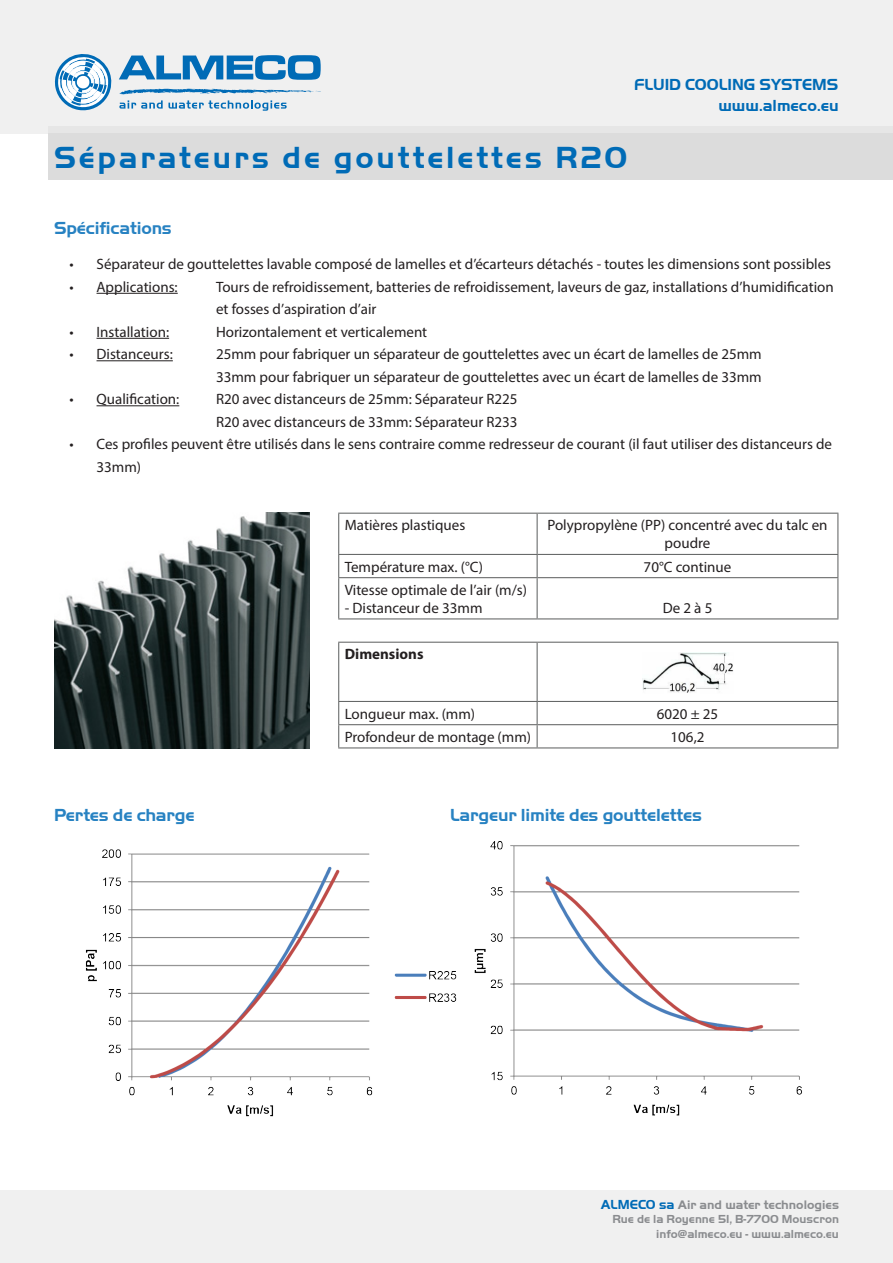
<style>
.page{position:relative;width:893px;height:1263px;background:#fff}
.page>*{position:absolute;margin:0;border:0;box-sizing:border-box;transform-origin:0 0}
.t1{font:700 31.5px "Handel Got D";letter-spacing:.09em;color:#006bb6}
.Blauwe_titel_copy{font:700 18px "Handel Got D";letter-spacing:-.01em;color:#2782c2}
.Blauwe_titel{font:700 18px "Handel Got D";letter-spacing:-.01em;color:#2782c2}
.t2{font:700 16.5px "Handel Got D";color:#006bb6}
.t3{font:15px/22.5px "Myriad Pro";color:#231f20}
.t4{font:700 15px "Myriad Pro";color:#231f20}
.t5{font:700 12.75px "Handel Got D";color:#8a8c8f}
.t6{font:700 12px "Handel Got D";color:#8a8c8f}
.s1{font-size:13.5px;color:#006bb6}
</style>
<div class="page">
<div style="left:0;top:0;width:893px;height:134px;background:#f0f0f0"></div>
<svg style="left:54px;top:55px;width:267px;height:56px"></svg>
<div style="left:48px;top:134px;width:845px;height:46px;background:#dcdcdc"></div>
<div style="left:48px;top:126px;width:845px;height:8px;background:#e6e6e6"></div>
<hr style="left:97px;top:293px;width:81px;height:1px;background:#231f20">
<hr style="left:97px;top:338px;width:72px;height:1px;background:#231f20">
<hr style="left:97px;top:360px;width:76px;height:1px;background:#231f20">
<hr style="left:97px;top:405px;width:82px;height:1px;background:#231f20">
<div style="left:0;top:1191px;width:893px;height:72px;background:#f0f0f0"></div>
<hr style="left:338px;top:513px;width:199px;height:1px;background:#626464">
<hr style="left:338px;top:514px;width:1px;height:40px;background:#626464">
<hr style="left:537px;top:513px;width:301px;height:1px;background:#626464">
<hr style="left:537px;top:514px;width:1px;height:40px;background:#626464">
<hr style="left:837px;top:514px;width:1px;height:40px;background:#626464">
<hr style="left:338px;top:554px;width:199px;height:1px;background:#626464">
<svg style="left:338px;top:555px;width:1px;height:22px"></svg>
<hr style="left:537px;top:554px;width:301px;height:1px;background:#626464">
<svg style="left:537px;top:555px;width:1px;height:22px"></svg>
<svg style="left:837px;top:555px;width:1px;height:22px"></svg>
<hr style="left:338px;top:577px;width:199px;height:1px;background:#626464">
<hr style="left:338px;top:578px;width:1px;height:40px;background:#626464">
<hr style="left:537px;top:577px;width:301px;height:1px;background:#626464">
<hr style="left:537px;top:578px;width:1px;height:40px;background:#626464">
<hr style="left:837px;top:578px;width:1px;height:40px;background:#626464">
<hr style="left:338px;top:618px;width:199px;height:1px;background:#626464">
<hr style="left:537px;top:618px;width:301px;height:1px;background:#626464">
<hr style="left:338px;top:642px;width:199px;height:1px;background:#626464">
<hr style="left:338px;top:643px;width:1px;height:58px;background:#626464">
<hr style="left:537px;top:642px;width:301px;height:1px;background:#626464">
<hr style="left:537px;top:643px;width:1px;height:58px;background:#626464">
<hr style="left:837px;top:643px;width:1px;height:58px;background:#626464">
<hr style="left:338px;top:701px;width:199px;height:1px;background:#626464">
<hr style="left:537px;top:701px;width:301px;height:1px;background:#626464">
<hr style="left:338px;top:724px;width:199px;height:1px;background:#626464">
<svg style="left:338px;top:702px;width:1px;height:45px"></svg>
<hr style="left:537px;top:724px;width:301px;height:1px;background:#626464">
<svg style="left:537px;top:702px;width:1px;height:45px"></svg>
<svg style="left:837px;top:702px;width:1px;height:45px"></svg>
<hr style="left:338px;top:747px;width:199px;height:1px;background:#626464">
<hr style="left:537px;top:747px;width:301px;height:1px;background:#626464">
<img style="left:54px;top:513px;width:255px;height:235px">
<img style="left:86px;top:849px;width:371px;height:268px">
<img style="left:474px;top:841px;width:328px;height:275px">
<img style="left:642px;top:652px;width:92px;height:41px">
<p class="t2" style="left:634px;top:75px;width:206px">FLUID COOLING SYSTEMS</p>
<p class="t1" style="left:54px;top:140px;width:575px">Séparateurs de gouttelettes R20</p>
<p class="t2" style="left:718px;top:96px;width:122px">www.almeco.eu</p>
<p class="Blauwe_titel" style="left:54px;top:218px;width:119px">Spécifications</p>
<p class="t3" style="left:70px;top:253px;width:763px">• Séparateur de gouttelettes lavable composé de lamelles et d’écarteurs détachés - toutes les dimensions sont possibles</p>
<p class="t3" style="left:70px;top:275px;width:110px">• Applications:</p>
<p class="t3" style="left:216px;top:275px;width:619px">Tours de refroidissement, batteries de refroidissement, laveurs de gaz, installations d’humidification et fosses d’aspiration d’air</p>
<p class="t3" style="left:70px;top:320px;width:101px">• Installation:</p>
<p class="t3" style="left:216px;top:320px;width:213px">Horizontalement et verticalement</p>
<p class="t3" style="left:70px;top:343px;width:105px">• Distanceurs:</p>
<p class="t3" style="left:216px;top:343px;width:547px">25mm pour fabriquer un séparateur de gouttelettes avec un écart de lamelles de 25mm<br>33mm pour fabriquer un séparateur de gouttelettes avec un écart de lamelles de 33mm</p>
<p class="t3" style="left:70px;top:388px;width:111px">• Qualification:</p>
<p class="t3" style="left:216px;top:388px;width:303px">R20 avec distanceurs de 25mm: Séparateur R225<br>R20 avec distanceurs de 33mm: Séparateur R233</p>
<p class="t3" style="left:97px;top:433px;width:737px;text-indent:-27px">• Ces profiles peuvent être utilisés dans le sens contraire comme redresseur de courant (il faut utiliser des distanceurs de<br>33mm)</p>
<p class="t3" style="left:345px;top:514px;width:122px">Matières plastiques</p>
<p class="t3" style="left:547px;top:516px;width:282px;line-height:18px;text-align:center">Polypropylène (PP) concentré avec du talc en poudre</p>
<p class="t3" style="left:345px;top:555px;width:140px">Température max. (°C)</p>
<p class="t3" style="left:644px;top:555px;width:89px">70°C continue</p>
<p class="t3" style="left:345px;top:578px;width:184px">Vitesse optimale de l’air (m/s)</p>
<p class="t3" style="left:345px;top:596px;width:139px">- Distanceur de 33mm</p>
<p class="t3" style="left:663px;top:596px;width:51px">De 2 à 5</p>
<p class="t4" style="left:345px;top:645px;width:80px">Dimensions</p>
<p class="t3" style="left:345px;top:702px;width:132px">Longueur max. (mm)</p>
<p class="t3" style="left:657px;top:702px;width:63px">6020 ± 25</p>
<p class="t3" style="left:345px;top:725px;width:188px">Profondeur de montage (mm)</p>
<p class="t3" style="left:671px;top:725px;width:35px">106,2</p>
<p class="Blauwe_titel_copy" style="left:54px;top:805px;width:142px">Pertes de charge</p>
<p class="Blauwe_titel_copy" style="left:450px;top:805px;width:253px">Largeur limite des gouttelettes</p>
<p class="t5" style="left:601px;top:1197px;width:240px"><span class="s1">ALMECO sa</span> Air and water technologies</p>
<p class="t6" style="left:612px;top:1212px;width:228px">Rue de la Royenne 51, B-7700 Mouscron</p>
<p class="t6" style="left:656px;top:1227px;width:184px">info@almeco.eu - www.almeco.eu</p>
</div>
